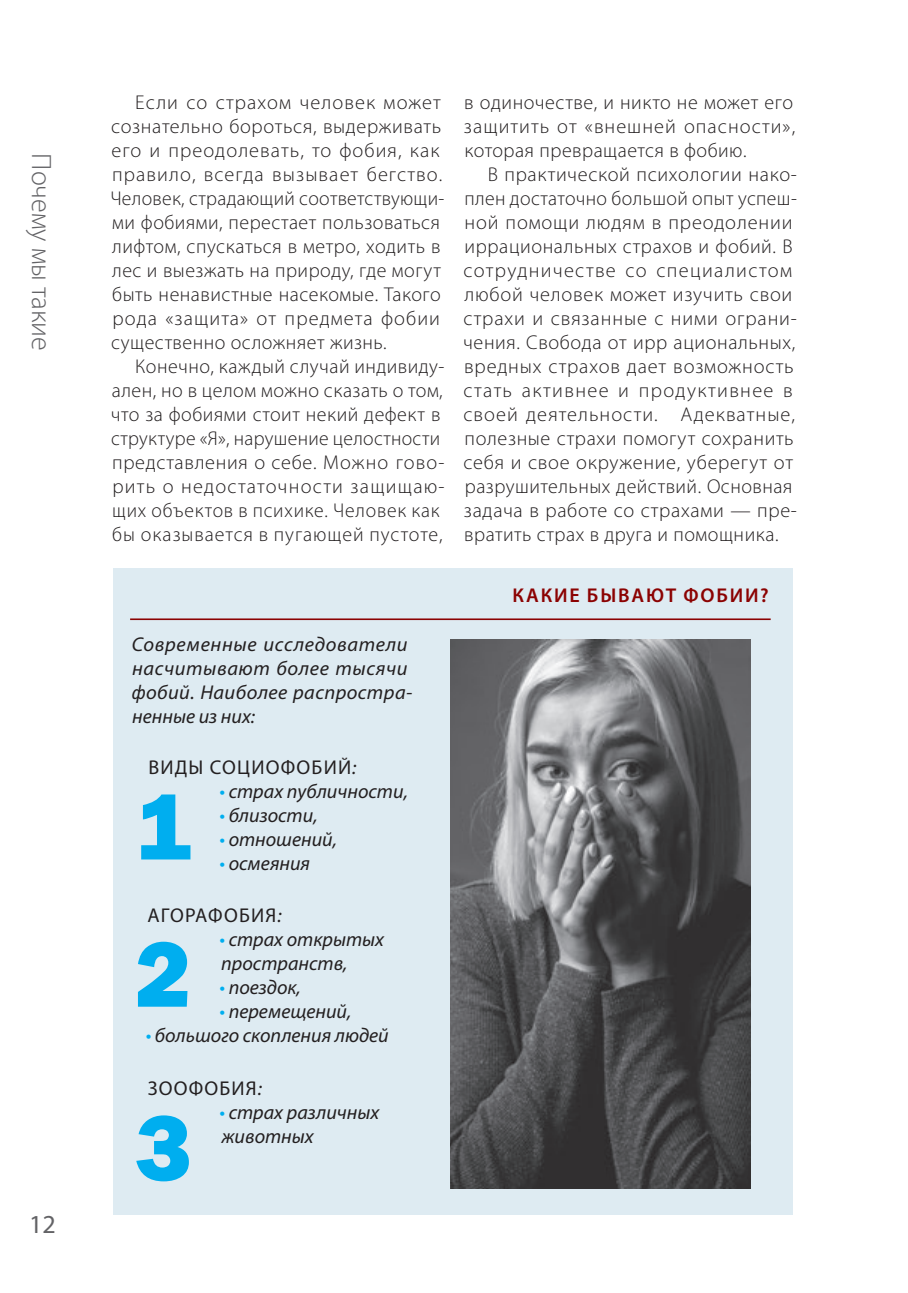
<style>
.page{position:relative;width:908px;height:1293px;background:#fff}
.page>*{position:absolute;margin:0;border:0;box-sizing:border-box;transform-origin:0 0}
.t1{font:800 96px "Franklin Gothic";color:#00aeef}
.t2{font:300 28px "Myriad Pro";color:#636366}
.t3{font:26px "Myriad Pro";color:#636366}
.t4{font:300 20px/24px "Myriad Pro";letter-spacing:.03em;color:#231f20}
.t5{font:italic 20px/24px "Myriad Pro";color:#231f20}
.t6{font:italic 20px/24px "Myriad Pro";letter-spacing:.03em;color:#231f20}
.t7{font:20px "Myriad Pro";letter-spacing:.06em;color:#231f20}
.t8{font:600 20px "Myriad Pro";letter-spacing:.09em;color:#8b0202}
.s1{font-style:italic}
.s2{color:#00aeef}
</style>
<div class="page">
<div style="left:113px;top:568px;width:679px;height:647px;background:#deebf2"></div>
<hr style="left:130px;top:618px;width:640px;height:2px;background:#8b0202">
<img style="left:450px;top:639px;width:300px;height:549px">
<h2 class="t2" style="left:58px;top:153px;width:199px;rotate:90deg">Почему мы такие</h2>
<h3 class="t3" style="left:29px;top:1209px;width:28px">12</h3>
<p class="t4" style="left:110px;top:90px;width:335px;text-indent:25px">Если со страхом человек может сознательно бороться, выдерживать его и преодолевать, то фобия, как правило, всегда вызывает бегство.<br>Человек, страдающий соответствующи&shy;ми фобиями, перестает пользоваться лифтом, спускаться в метро, ходить в лес и выезжать на природу, где могут быть ненавистные насекомые. Такого рода «защита» от предмета фобии существенно осложняет жизнь.</p>
<p class="t4" style="left:111px;top:354px;width:335px;text-indent:24px">Конечно, каждый случай индивиду&shy;ален, но в целом можно сказать о том, что за фобиями стоит некий дефект в структуре «Я», нарушение целостности представления о себе. Можно гово&shy;рить о недостаточности защищаю&shy;щих объектов в психике. Человек как бы оказывается в пугающей пустоте,</p>
<p class="t6" style="left:132px;top:632px;width:282px">Современные исследователи насчитывают более тысячи фобий. Наиболее распростра&shy;ненные из них:</p>
<p class="t7" style="left:148px;top:756px;width:209px">ВИДЫ СОЦИОФОБИЙ<span class="s1">:</span></p>
<p class="t5" style="left:219px;top:779px;width:190px"><span class="s2">•</span> страх публичности,</p>
<p class="t5" style="left:219px;top:803px;width:100px"><span class="s2">•</span> близости,</p>
<p class="t5" style="left:219px;top:827px;width:119px"><span class="s2">•</span> отношений,</p>
<h1 class="t1" style="left:135px;top:771px;width:58px">1</h1>
<p class="t5" style="left:219px;top:851px;width:92px"><span class="s2">•</span> осмеяния</p>
<p class="t7" style="left:147px;top:903px;width:136px">АГОРАФОБИЯ<span class="s1">:</span></p>
<p class="t5" style="left:219px;top:926px;width:166px"><span class="s2">•</span> страх открытых пространств,</p>
<p class="t5" style="left:219px;top:974px;width:83px"><span class="s2">•</span> поездок,</p>
<p class="t5" style="left:219px;top:998px;width:133px"><span class="s2">•</span> перемещений,</p>
<p class="t5" style="left:146px;top:1022px;width:244px"><span class="s2">•</span> большого скопления людей</p>
<h1 class="t1" style="left:135px;top:918px;width:58px">2</h1>
<p class="t7" style="left:148px;top:1076px;width:116px">ЗООФОБИЯ<span class="s1">:</span></p>
<p class="t5" style="left:219px;top:1100px;width:161px"><span class="s2">•</span> страх различных животных</p>
<h1 class="t1" style="left:135px;top:1092px;width:58px">3</h1>
<p class="t4" style="left:464px;top:90px;width:332px;text-align:justify">в одиночестве, и никто не может его защитить от «внешней опасности», которая превращается в фобию.</p>
<p class="t4" style="left:463px;top:162px;width:335px;text-indent:24px">В практической психологии нако&shy;плен достаточно большой опыт успеш&shy;ной помощи людям в преодолении иррациональных страхов и фобий. В сотрудничестве со специалистом любой человек может изучить свои страхи и связанные с ними ограни&shy;чения. Свобода от ирр ациональных, вредных страхов дает возможность стать активнее и продуктивнее в своей деятельности. Адекватные, полезные страхи помогут сохранить себя и свое окружение, уберегут от разрушительных действий. Основная задача в работе со страхами — пре&shy;вратить страх в друга и помощника.</p>
<p class="t8" style="left:512px;top:583px;width:257px">КАКИЕ БЫВАЮТ ФОБИИ?</p>
</div>
